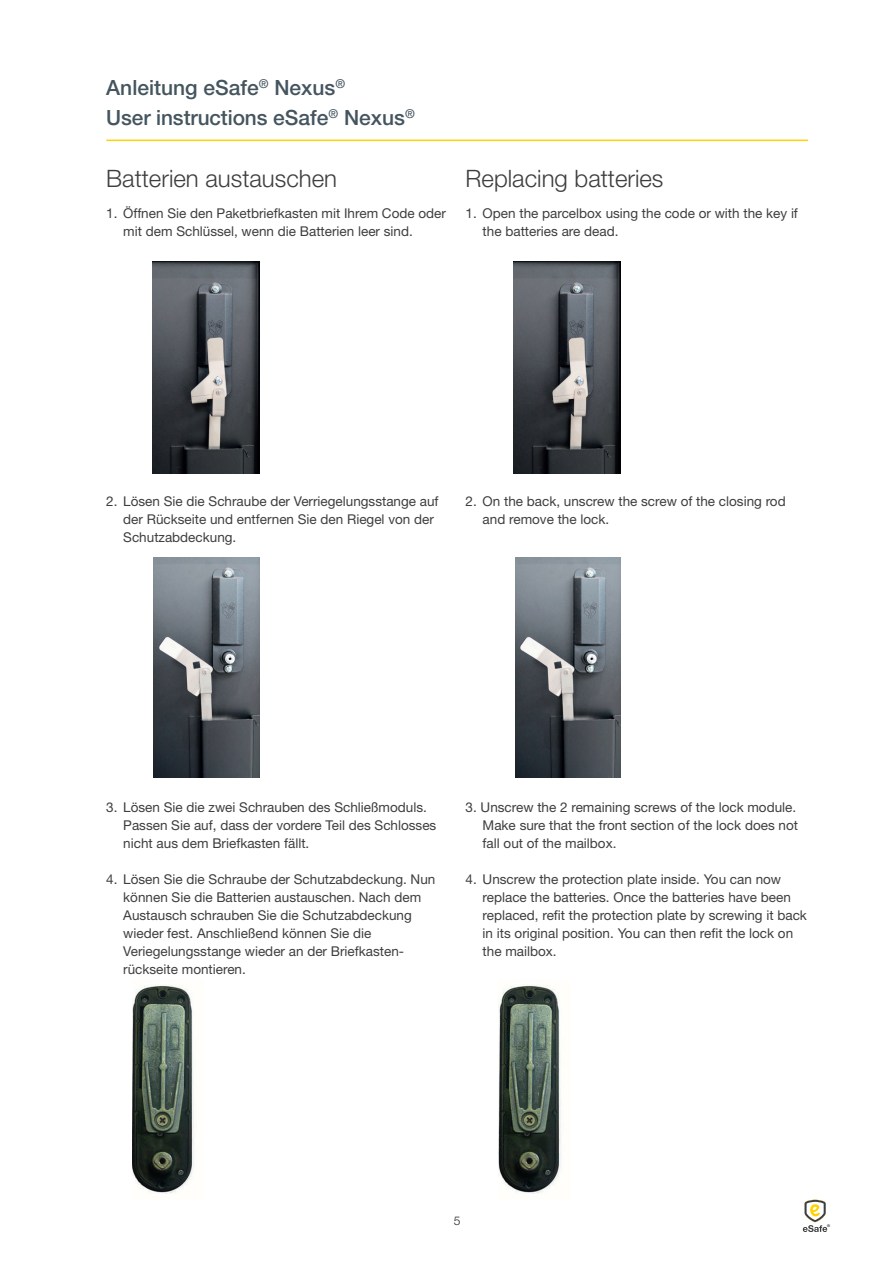
<style>
.page{position:relative;width:893px;height:1263px;background:#fff}
.page>*{position:absolute;margin:0;border:0;box-sizing:border-box;transform-origin:0 0}
.t1{font:300 24px "Helvetica Neue LT Std";color:#3e3e3f}
.t2{font:500 21px/29.5px "Helvetica Neue LT Std";color:#45555f}
.t3{font:13.5px/18px "Helvetica Neue LT Std";color:#3e3e3f}
.t4{font:300 12px "Helvetica Neue LT Std";color:#231f20}
.t5{font:700 3.75px "Helvetica Neue LT Std";color:#3e3e3f}
</style>
<div class="page">
<hr style="left:106px;top:140px;width:702px;height:1px;background:#fed304">
<svg style="left:803px;top:1199px;width:24px;height:33px"></svg>
<img style="left:152px;top:261px;width:107px;height:212px">
<img style="left:514px;top:261px;width:107px;height:212px">
<img style="left:154px;top:557px;width:105px;height:220px">
<img style="left:515px;top:557px;width:106px;height:220px">
<img style="left:132px;top:985px;width:62px;height:209px">
<img style="left:499px;top:985px;width:62px;height:209px">
<h2 class="t2" style="left:106px;top:73px;width:310px">Anleitung eSafe<sup>®</sup> Nexus<sup>®<br></sup>User instructions eSafe<sup>®</sup> Nexus<sup>®</sup></h2>
<h1 class="t1" style="left:106px;top:164px;width:232px">Batterien austauschen</h1>
<p class="t3" style="left:123px;top:204px;width:324px;text-indent:-17px">1. Öffnen Sie den Paketbriefkasten mit Ihrem Code oder mit dem Schlüssel, wenn die Batterien leer sind.</p>
<h1 class="t1" style="left:466px;top:164px;width:199px">Replacing batteries</h1>
<p class="t3" style="left:483px;top:204px;width:317px;text-indent:-17px">1. Open the parcelbox using the code or with the key if the batteries are dead.</p>
<p class="t3" style="left:123px;top:492px;width:317px;text-indent:-17px">2. Lösen Sie die Schraube der Verriegelungsstange auf der Rückseite und entfernen Sie den Riegel von der<br>Schutzabdeckung.</p>
<p class="t3" style="left:483px;top:492px;width:305px;text-indent:-17px">2. On the back, unscrew the screw of the closing rod and remove the lock.</p>
<p class="t3" style="left:123px;top:798px;width:315px;text-indent:-17px">3. Lösen Sie die zwei Schrauben des Schließmoduls.<br>Passen Sie auf, dass der vordere Teil des Schlosses nicht aus dem Briefkasten fällt.</p>
<p class="t3" style="left:123px;top:870px;width:314px;text-indent:-17px">4. Lösen Sie die Schraube der Schutzabdeckung. Nun können Sie die Batterien austauschen. Nach dem Austausch schrauben Sie die Schutzabdeckung wieder fest. Anschließend können Sie die Veriegelungsstange wieder an der Briefkasten&shy;rückseite montieren.</p>
<p class="t3" style="left:483px;top:798px;width:317px;text-indent:-17px">3. Unscrew the 2 remaining screws of the lock module.<br>Make sure that the front section of the lock does not fall out of the mailbox.</p>
<p class="t3" style="left:483px;top:870px;width:326px;text-indent:-17px">4. Unscrew the protection plate inside. You can now replace the batteries. Once the batteries have been replaced, refit the protection plate by screwing it back in its original position. You can then refit the lock on the mailbox.</p>
<p class="t4" style="left:454px;top:1213px;width:8px">5</p>
<p class="t5" style="left:827px;top:1223px;width:4px">®</p>
</div>
